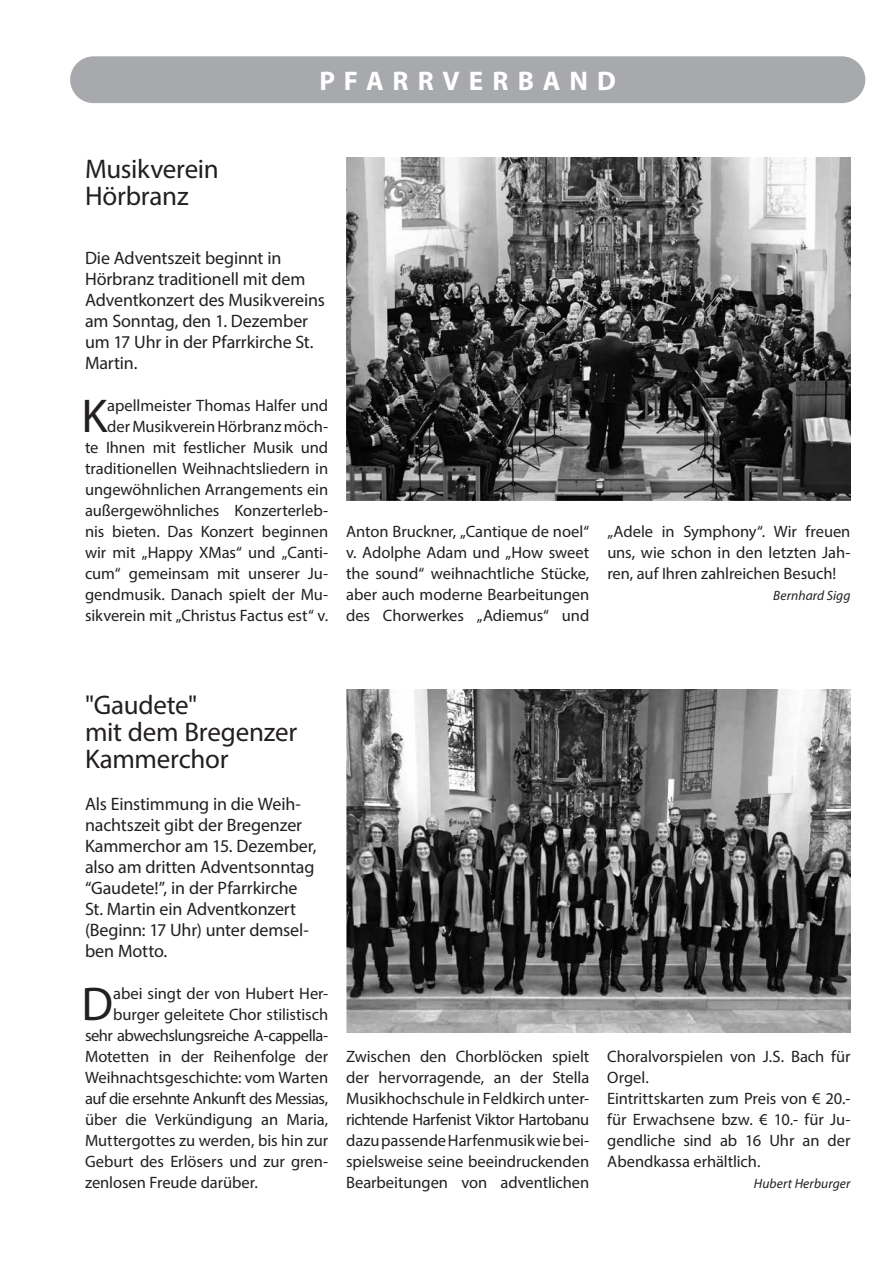
<style>
.page{position:relative;width:893px;height:1263px;background:#fff}
.page>*{position:absolute;margin:0;border:0;box-sizing:border-box;transform-origin:0 0}
.t1{font:47.7px "Myriad Pro";color:#231f20}
.t2{font:27px/27px "Myriad Pro";letter-spacing:-.01em;color:#231f20}
.t3{font:700 27px "Myriad Pro";letter-spacing:.33em;color:#fff}
.t4{font:18px/21px "Myriad Pro";letter-spacing:-.01em;color:#231f20}
.t5{font:16.5px/21px "Myriad Pro";letter-spacing:-.005em;color:#231f20;text-align:justify}
.t6{font:16.5px "Myriad Pro";letter-spacing:-.03em;color:#231f20}
.t7{font:italic 13.5px "Myriad Pro";letter-spacing:.01em;color:#231f20}
</style>
<div class="page">
<div style="left:70px;top:56px;width:795px;height:47px;background:#a8a9ad;border-radius:23px"></div>
<img style="left:346px;top:690px;width:504px;height:342px">
<img style="left:346px;top:157px;width:504px;height:343px">
<h2 class="t2" style="left:85px;top:155px;width:135px">Musikverein<br>Hörbranz</h2>
<h2 class="t3" style="left:319px;top:63px;width:298px">PFARRVERBAND</h2>
<p class="t4" style="left:85px;top:247px;width:241px">Die Adventszeit beginnt in<br>Hörbranz traditionell mit dem<br>Adventkonzert des Musikvereins am Sonntag, den 1. Dezember um 17 Uhr in der Pfarrkirche St.<br>Martin.</p>
<h1 class="t1" style="left:81px;top:387px;width:27px">K</h1>
<p class="t5" style="left:85px;top:395px;width:245px;text-align:right">apellmeister Thomas Halfer und der Musikverein Hörbranz möch-<br>te Ihnen mit festlicher Musik und traditionellen Weihnachtsliedern in ungewöhnlichen Arrangements ein außergewöhnliches Konzerterleb&shy;nis bieten. Das Konzert beginnen wir mit „Happy XMas“ und „Canti&shy;cum“ gemeinsam mit unserer Ju&shy;gendmusik. Danach spielt der Mu&shy;sikverein mit „Christus Factus est“ v.</p>
<p class="t5" style="left:346px;top:521px;width:245px">Anton Bruckner, „Cantique de noel“ v. Adolphe Adam und „How sweet the sound“ weihnachtliche Stücke, aber auch moderne Bearbeitungen des Chorwerkes „Adiemus“ und</p>
<p class="t5" style="left:607px;top:521px;width:245px">„Adele in Symphony“. Wir freuen uns, wie schon in den letzten Jah&shy;ren, auf Ihren zahlreichen Besuch!</p>
<p class="t7" style="left:773px;top:587px;width:79px">Bernhard Sigg</p>
<h2 class="t2" style="left:85px;top:691px;width:214px">"Gaudete"<br>mit dem Bregenzer<br>Kammerchor</h2>
<p class="t4" style="left:85px;top:793px;width:233px">Als Einstimmung in die Weih&shy;nachtszeit gibt der Bregenzer<br>Kammerchor am 15. Dezember, also am dritten Adventsonntag “Gaudete!”, in der Pfarrkirche<br>St. Martin ein Adventkonzert (Beginn: 17 Uhr) unter demsel&shy;ben Motto.</p>
<h1 class="t1" style="left:81px;top:975px;width:33px">D</h1>
<p class="t5" style="left:113px;top:983px;width:217px">abei singt der von Hubert Her-</p>
<p class="t5" style="left:113px;top:1004px;width:216px">burger geleitete Chor stilistisch</p>
<p class="t6" style="left:85px;top:1025px;width:245px">sehr abwechslungsreiche A-cappella-</p>
<p class="t5" style="left:85px;top:1046px;width:245px">Motetten in der Reihenfolge der</p>
<p class="t5" style="left:85px;top:1067px;width:245px">Weihnachtsgeschichte: vom Warten</p>
<p class="t6" style="left:85px;top:1088px;width:245px">auf die ersehnte Ankunft des Messias,</p>
<p class="t5" style="left:85px;top:1109px;width:245px">über die Verkündigung an Maria,</p>
<p class="t5" style="left:85px;top:1130px;width:245px">Muttergottes zu werden, bis hin zur</p>
<p class="t5" style="left:85px;top:1151px;width:245px">Geburt des Erlösers und zur gren-</p>
<p class="t5" style="left:85px;top:1172px;width:174px">zenlosen Freude darüber.</p>
<p class="t5" style="left:346px;top:1046px;width:245px">Zwischen den Chorblöcken spielt der hervorragende, an der Stella Musikhochschule in Feldkirch unter&shy;richtende Harfenist Viktor Hartobanu dazu passende Harfenmusik wie bei&shy;spielsweise seine beeindruckenden Bearbeitungen von adventlichen</p>
<p class="t5" style="left:607px;top:1046px;width:245px;text-align:left">Choralvorspielen von J.S. Bach für<br>Orgel.<br>Eintrittskarten zum Preis von € 20.- für Erwachsene bzw. € 10.- für Ju&shy;gendliche sind ab 16 Uhr an der<br>Abendkassa erhältlich.</p>
<p class="t7" style="left:754px;top:1175px;width:98px">Hubert Herburger</p>
</div>
